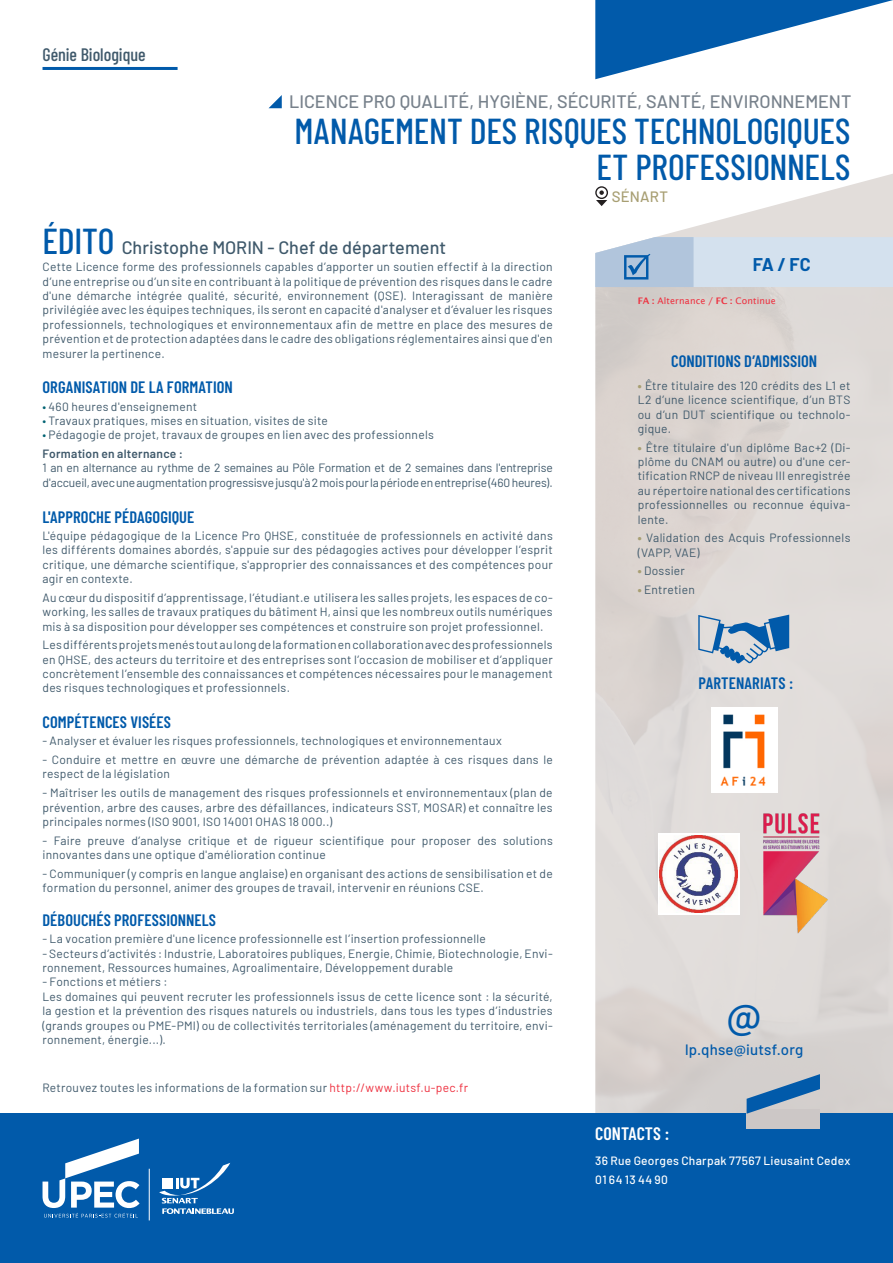
<style>
.page{position:relative;width:893px;height:1263px;background:#fff}
.page>*{position:absolute;margin:0;border:0;box-sizing:border-box;transform-origin:0 0}
.t1{font:500 43.5px "Barlow";color:#015aaa}
.t2{font:500 36px/36px "Barlow Condensed";letter-spacing:-.005em;color:#015aaa;text-align:right}
.t3{font:500 18px "Barlow";color:#77818b}
.t4{font:500 18px "Barlow";letter-spacing:.005em;color:#3f596b}
.t5{font:500 18px "Barlow Condensed";color:#3f596b}
.t6{font:600 18px "Barlow Condensed";color:#fff}
.t7{font:700 18px "Barlow";color:#015aaa}
.t8{font:600 16.5px "Barlow Condensed";letter-spacing:.005em;color:#015aaa}
.t9{font:500 15px "Barlow";letter-spacing:.01em;color:#015aaa}
.t10{font:500 15px "Barlow";letter-spacing:.015em;color:#a89f73}
.t11{font:12px/14.4px "Barlow";letter-spacing:.02em;color:#3f596b;text-align:justify}
.t12{font:12px/14.4px "Barlow";letter-spacing:-.015em;color:#3f596b}
.t13{font:500 12px "Barlow";letter-spacing:.025em;color:#fff}
.t14{font:600 12px "Barlow";letter-spacing:.02em;color:#3f596b}
.t15{font:9px "Lucida Sans";letter-spacing:.02em;color:#ee2f3e}
.s1{font-family:"Barlow Condensed";font-size:36px;color:#015aaa}
.s2{color:#006272}
.s3{color:#ee2f3e}
.s4{font-weight:600}
.s5{font-weight:900;color:#a89f73}
</style>
<div class="page">
<svg style="left:595px;top:174px;width:298px;height:63px"></svg>
<img style="left:595px;top:287px;width:298px;height:827px">
<div style="left:0;top:1114px;width:893px;height:149px;background:#015aaa"></div>
<svg style="left:595px;top:0;width:298px;height:79px"></svg>
<svg style="left:269px;top:95px;width:13px;height:13px"></svg>
<hr style="left:43px;top:67px;width:135px;height:3px;background:#015aaa">
<div style="left:595px;top:186px;width:13px;height:13px;border:1px solid #231f20;border-radius:50%"></div>
<svg style="left:596px;top:190px;width:11px;height:16px"></svg>
<svg style="left:43px;top:1138px;width:97px;height:79px"></svg>
<hr style="left:149px;top:1169px;width:1px;height:51px;background:#fff">
<svg style="left:159px;top:1163px;width:75px;height:51px"></svg>
<svg style="left:595px;top:237px;width:298px;height:50px;background:#c7d7e8"></svg>
<div style="left:747px;top:1109px;width:73px;height:20px;background:#ccc7c6"></div>
<svg style="left:747px;top:1074px;width:73px;height:40px;background:#83a2be"></svg>
<svg style="left:698px;top:615px;width:91px;height:48px;background:#8dacc8"></svg>
<img style="left:741px;top:791px;width:98px;height:153px">
<div style="left:658px;top:833px;width:81px;height:82px;background:#fff"></div>
<img style="left:660px;top:835px;width:77px;height:78px">
<img style="left:711px;top:707px;width:66px;height:85px">
<p class="t5" style="left:43px;top:41px;width:105px">Génie Biologique</p>
<p class="t3" style="left:289px;top:89px;width:564px">LICENCE PRO QUALITÉ, HYGIÈNE, SÉCURITÉ, SANTÉ, ENVIRONNEMENT</p>
<p class="t2" style="left:294px;top:111px;width:557px">MANAGEMENT DES RISQUES TECHNOLOGIQUES<br>ET PROFESSIONNELS</p>
<p class="t10" style="left:612px;top:185px;width:58px">SÉNART</p>
<p class="t4" style="left:43px;top:234px;width:405px"><span class="s1">ÉDITO</span> Christophe MORIN - Chef de département</p>
<p class="t11" style="left:43px;top:259px;width:512px">Cette Licence forme des professionnels capables d’apporter un soutien effectif à la direction d’une entreprise ou d’un site en contribuant à la politique de prévention des risques dans le cadre d'une démarche intégrée qualité, sécurité, environnement (QSE). Interagissant de manière privilégiée avec les équipes techniques, ils seront en capacité d'analyser et d’évaluer les risques professionnels, technologiques et environnementaux afin de mettre en place des mesures de prévention et de protection adaptées dans le cadre des obligations réglementaires ainsi que d'en mesurer la pertinence.</p>
<p class="t8" style="left:43px;top:376px;width:192px">ORGANISATION DE LA FORMATION</p>
<p class="t11" style="left:43px;top:398px;width:156px"><span class="s2">•</span> 460 heures d'enseignement</p>
<p class="t11" style="left:43px;top:413px;width:287px"><span class="s2">•</span> Travaux pratiques, mises en situation, visites de site</p>
<p class="t11" style="left:43px;top:427px;width:393px"><span class="s2">•</span> Pédagogie de projet, travaux de groupes en lien avec des professionnels</p>
<p class="t14" style="left:43px;top:445px;width:142px">Formation en alternance :</p>
<p class="t12" style="left:43px;top:460px;width:512px">1 an en alternance au rythme de 2 semaines au Pôle Formation et de 2 semaines dans l'entreprise d'accueil, avec une augmentation progressisve jusqu'à 2 mois pour la période en entreprise (460 heures).</p>
<p class="t8" style="left:43px;top:505px;width:153px">L'APPROCHE PÉDAGOGIQUE</p>
<p class="t11" style="left:43px;top:527px;width:512px">L'équipe pédagogique de la Licence Pro QHSE, constituée de professionnels en activité dans les différents domaines abordés, s'appuie sur des pédagogies actives pour développer l’esprit critique, une démarche scientifique, s'approprier des connaissances et des compétences pour agir en contexte.</p>
<p class="t11" style="left:43px;top:589px;width:512px">Au cœur du dispositif d’apprentissage, l’étudiant.e utilisera les salles projets, les espaces de co&shy;working, les salles de travaux pratiques du bâtiment H, ainsi que les nombreux outils numériques mis à sa disposition pour développer ses compétences et construire son projet professionnel.</p>
<p class="t11" style="left:43px;top:637px;width:512px">Les différents projets menés tout au long de la formation en collaboration avec des professionnels en QHSE, des acteurs du territoire et des entreprises sont l’occasion de mobiliser et d’appliquer concrètement l’ensemble des connaissances et compétences nécessaires pour le management des risques technologiques et professionnels.</p>
<p class="t8" style="left:43px;top:710px;width:130px">COMPÉTENCES VISÉES</p>
<p class="t11" style="left:43px;top:733px;width:461px">- Analyser et évaluer les risques professionnels, technologiques et environnementaux</p>
<p class="t11" style="left:43px;top:752px;width:512px">- Conduire et mettre en œuvre une démarche de prévention adaptée à ces risques dans le respect de la législation</p>
<p class="t11" style="left:43px;top:785px;width:512px">- Maîtriser les outils de management des risques professionnels et environnementaux (plan de prévention, arbre des causes, arbre des défaillances, indicateurs SST, MOSAR) et connaître les principales normes (ISO 9001, ISO 14001 OHAS 18 000..)</p>
<p class="t11" style="left:43px;top:832px;width:512px">- Faire preuve d’analyse critique et de rigueur scientifique pour proposer des solutions innovantes dans une optique d'amélioration continue</p>
<p class="t11" style="left:43px;top:865px;width:512px">- Communiquer (y compris en langue anglaise) en organisant des actions de sensibilisation et de formation du personnel, animer des groupes de travail, intervenir en réunions CSE.</p>
<p class="t8" style="left:43px;top:908px;width:175px">DÉBOUCHÉS PROFESSIONNELS</p>
<p class="t11" style="left:43px;top:931px;width:445px">- La vocation première d'une licence professionnelle est l’insertion professionnelle</p>
<p class="t11" style="left:43px;top:945px;width:512px">- Secteurs d’activités : Industrie, Laboratoires publiques, Energie, Chimie, Biotechnologie, Envi&shy;ronnement, Ressources humaines, Agroalimentaire, Développement durable</p>
<p class="t11" style="left:43px;top:974px;width:126px">- Fonctions et métiers :</p>
<p class="t11" style="left:43px;top:988px;width:512px">Les domaines qui peuvent recruter les professionnels issus de cette licence sont : la sécurité, la gestion et la prévention des risques naturels ou industriels, dans tous les types d’industries (grands groupes ou PME-PMI) ou de collectivités territoriales (aménagement du territoire, envi&shy;ronnement, énergie...).</p>
<p class="t11" style="left:43px;top:1080px;width:427px">Retrouvez toutes les informations de la formation sur <span class="s3">http://www.iutsf.u-pec.fr</span></p>
<p class="t7" style="left:753px;top:251px;width:59px">FA / FC</p>
<p class="t15" style="left:638px;top:296px;width:140px"><span class="s4">FA :</span> Alternance / <span class="s4">FC :</span> Continue</p>
<p class="t8" style="left:671px;top:349px;width:148px">CONDITIONS D’ADMISSION</p>
<p class="t11" style="left:638px;top:377px;width:214px"><span class="s5">•</span> Être titulaire des 120 crédits des L1 et L2 d’une licence scientifique, d’un BTS ou d’un DUT scientifique ou technolo&shy;gique.</p>
<p class="t11" style="left:638px;top:439px;width:214px"><span class="s5">•</span> Être titulaire d'un diplôme Bac+2 (Di&shy;plôme du CNAM ou autre) ou d'une cer&shy;tification RNCP de niveau III enregistrée au répertoire national des certifications professionnelles ou reconnue équiva&shy;lente.</p>
<p class="t11" style="left:638px;top:530px;width:214px"><span class="s5">•</span> Validation des Acquis Professionnels (VAPP, VAE)</p>
<p class="t11" style="left:638px;top:563px;width:49px"><span class="s5">•</span> Dossier</p>
<p class="t11" style="left:638px;top:581px;width:59px"><span class="s5">•</span> Entretien</p>
<p class="t8" style="left:698px;top:671px;width:96px">PARTENARIATS :</p>
<p class="t1" style="left:726px;top:985px;width:37px">@</p>
<p class="t9" style="left:685px;top:1039px;width:120px">lp.qhse@iutsf.org</p>
<p class="t6" style="left:595px;top:1121px;width:75px">CONTACTS :</p>
<p class="t13" style="left:595px;top:1152px;width:257px">36 Rue Georges Charpak 77567 Lieusaint Cedex</p>
<p class="t13" style="left:595px;top:1170px;width:74px">01 64 13 44 90</p>
</div>
